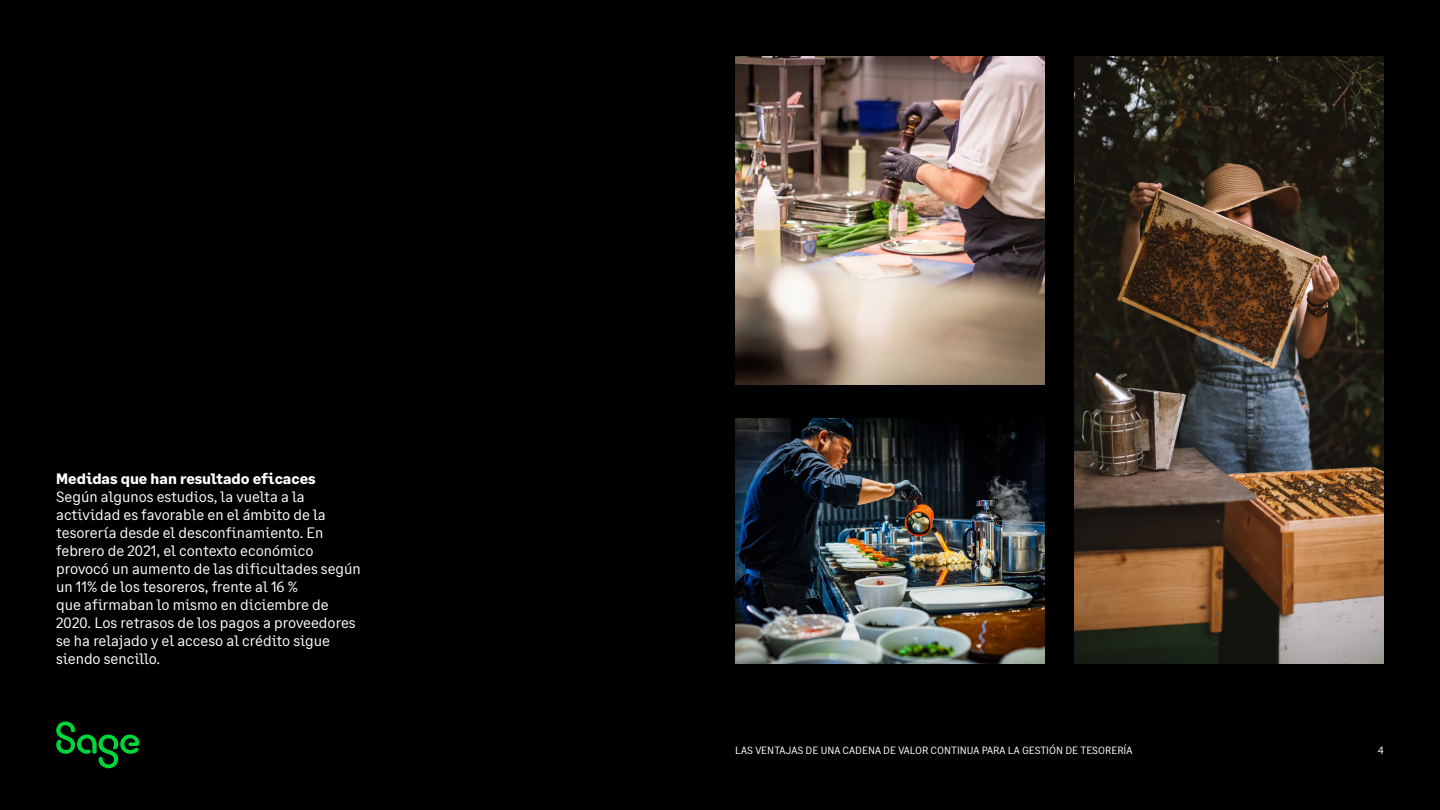
<style>
.page{position:relative;width:1440px;height:810px;background:#000}
.page>*{position:absolute;margin:0;border:0;box-sizing:border-box;transform-origin:0 0}
.Body{font:15px/18px "Sage Text";color:#fff}
.Body-2{font:700 15px "Sage Text";color:#fff}
.t1{font:10.5px "Sage Text";color:#fff}
</style>
<div class="page">
<img style="left:735px;top:56px;width:310px;height:329px">
<img style="left:735px;top:418px;width:310px;height:246px">
<img style="left:1074px;top:56px;width:310px;height:608px">
<svg style="left:56px;top:722px;width:83px;height:46px"></svg>
<p class="Body-2" style="left:56px;top:469px;width:261px">Medidas que han resultado eficaces</p>
<p class="Body" style="left:56px;top:488px;width:306px">Según algunos estudios, la vuelta a la actividad es favorable en el ámbito de la tesorería desde el desconfinamiento. En febrero de 2021, el contexto económico provocó un aumento de las dificultades según un 11% de los tesoreros, frente al 16 %</p>
<p class="Body" style="left:56px;top:596px;width:301px">que afirmaban lo mismo en diciembre de 2020. Los retrasos de los pagos a proveedores se ha relajado y el acceso al crédito sigue siendo sencillo.</p>
<p class="t1" style="left:735px;top:744px;width:399px">LAS VENTAJAS DE UNA CADENA DE VALOR CONTINUA PARA LA GESTIÓN DE TESORERÍA</p>
<p class="t1" style="left:1378px;top:744px;width:7px">4</p>
</div>
